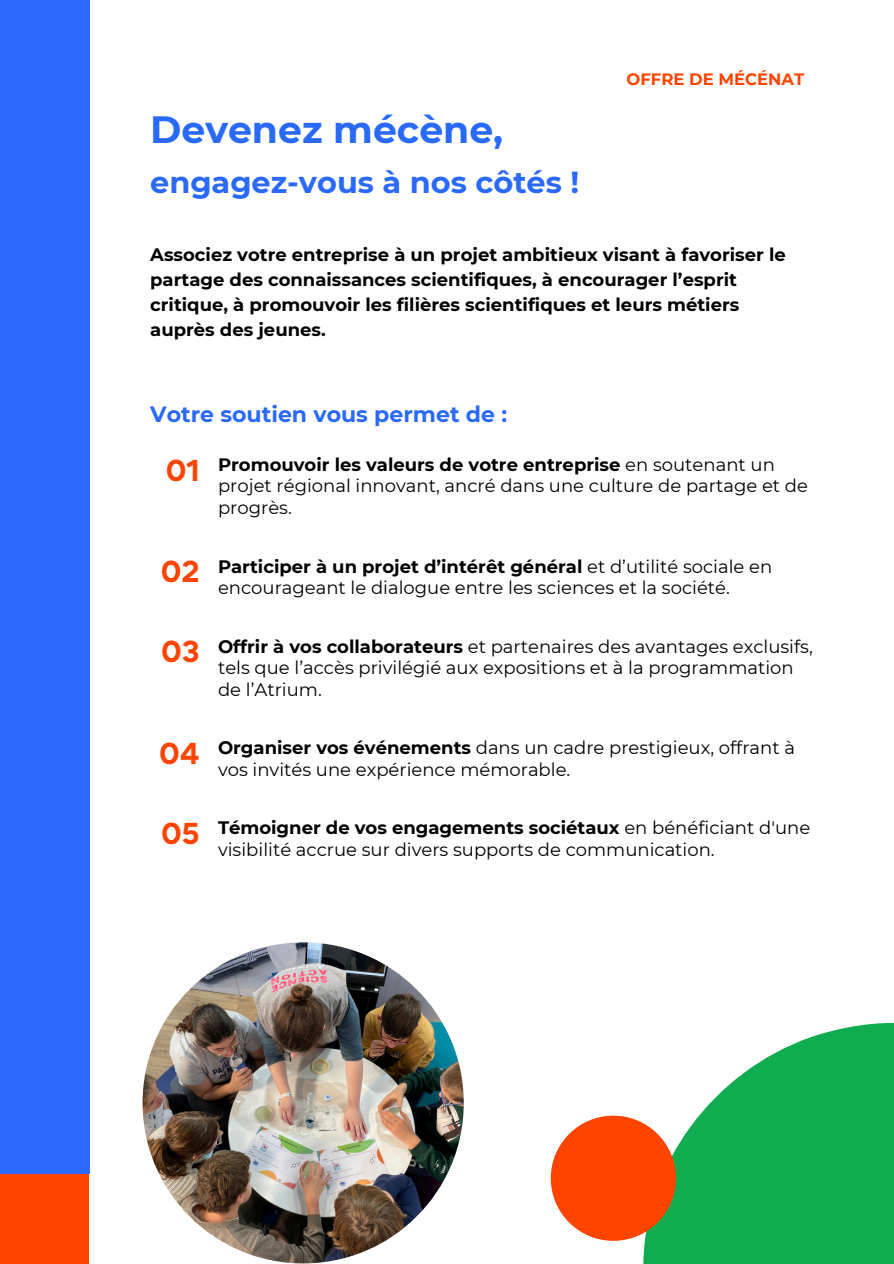
<style>
.page{position:relative;width:894px;height:1264px;background:#fff}
.page>*{position:absolute;margin:0;border:0;box-sizing:border-box;transform-origin:0 0}
.t1{font:700 37.8px "Montserrat";color:#2969fb}
.t2{font:700 30.3px "Montserrat";color:#2969fb}
.t3{font:700 27px "Gordita";color:#f40}
.t4{font:700 22.05px "Montserrat";color:#2969fb}
.t5{font:18px/21.3px "Montserrat";color:#000}
.t6{font:700 18px/24.8px "Montserrat";color:#000}
.t7{font:700 16.5px "Montserrat";color:#f40}
.s1{font-weight:700}
</style>
<div class="page">
<div style="left:0;top:0;width:89px;height:1173px;background:#2969fb"></div>
<div style="left:0;top:1174px;width:89px;height:89px;background:#f40"></div>
<svg style="left:643px;top:1022px;width:250px;height:241px;fill:#10ad50"></svg>
<img style="left:142px;top:942px;width:321px;height:321px;border-radius:50%">
<div style="left:550px;top:1115px;width:125px;height:125px;background:#f40;border-radius:50%"></div>
<h2 class="t1" style="left:150px;top:106px;width:354px">Devenez mécène,</h2>
<p class="t2" style="left:150px;top:164px;width:430px">engagez-vous à nos côtés !</p>
<h5 class="t7" style="left:626px;top:69px;width:179px">OFFRE DE MÉCÉNAT</h5>
<h1 class="t6" style="left:150px;top:242px;width:637px">Associez votre entreprise à un projet ambitieux visant à favoriser le partage des connaissances scientifiques, à encourager l’esprit critique, à promouvoir les filières scientifiques et leurs métiers auprès des jeunes.</h1>
<p class="t4" style="left:150px;top:401px;width:358px">Votre soutien vous permet de :</p>
<p class="t3" style="left:166px;top:452px;width:36px">01</p>
<p class="t5" style="left:218px;top:454px;width:591px"><span class="s1">Promouvoir les valeurs de votre entreprise</span> en soutenant un projet régional innovant, ancré dans une culture de partage et de progrès.</p>
<p class="t3" style="left:161px;top:553px;width:40px">02</p>
<p class="t5" style="left:218px;top:555px;width:555px"><span class="s1">Participer à un projet d’intérêt général</span> et d’utilité sociale en encourageant le dialogue entre les sciences et la société.</p>
<p class="t3" style="left:161px;top:633px;width:40px">03</p>
<p class="t5" style="left:218px;top:635px;width:596px"><span class="s1">Offrir à vos collaborateurs</span> et partenaires des avantages exclusifs, tels que l’accès privilégié aux expositions et à la programmation de l’Atrium.</p>
<p class="t3" style="left:159px;top:735px;width:42px">04</p>
<p class="t5" style="left:218px;top:737px;width:578px"><span class="s1">Organiser vos événements</span> dans un cadre prestigieux, offrant à vos invités une expérience mémorable.</p>
<p class="t3" style="left:161px;top:815px;width:40px">05</p>
<p class="t5" style="left:218px;top:817px;width:593px"><span class="s1">Témoigner de vos engagements sociétaux</span> en bénéficiant d'une visibilité accrue sur divers supports de communication.</p>
</div>
